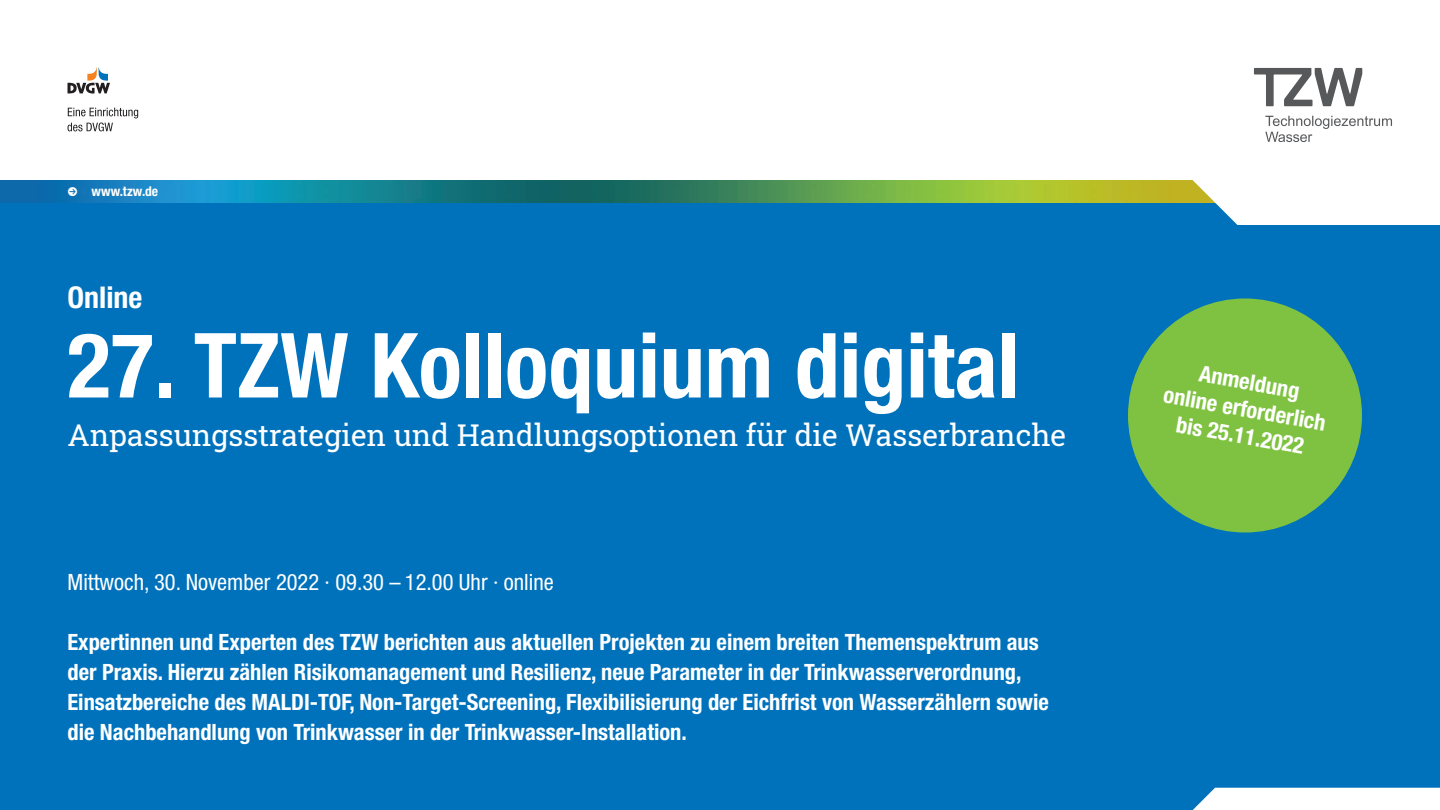
<style>
.page{position:relative;width:1440px;height:810px;background:#fff}
.page>*{position:absolute;margin:0;border:0;box-sizing:border-box;transform-origin:0 0}
.Titel_h1{font:700 condensed 90px "Helvetica Neue LT Pro";color:#fff}
.Titel_h1-2{font:30px "Roboto Slab";color:#fff}
.Titel_h1-3{font:700 condensed 30px "Helvetica Neue LT Pro";color:#fff}
.Titel_h1-4{font:700 condensed 22.5px/30px "Helvetica Neue LT Pro";color:#fff}
.Titel_h1-5{font:condensed 22.5px "Helvetica Neue LT Pro";color:#fff}
.p_Erläuterungen{font:700 condensed 13.5px "Helvetica Neue LT Pro";letter-spacing:.015em;color:#fff}
.t1{font:13.5px "Dingbats 2 Arrows 1 OT";color:#fff}
</style>
<div class="page">
<div style="left:0;top:180px;width:1440px;height:630px;background:#0072bc"></div>
<img style="left:0;top:180px;width:1170px;height:22px">
<svg style="left:1170px;top:180px;width:270px;height:45px;background:#e0ebe9"></svg>
<div style="left:1193px;top:788px;width:247px;height:22px;background:#fff"></div>
<svg style="left:67px;top:67px;width:43px;height:27px"></svg>
<svg style="left:68px;top:108px;width:70px;height:23px"></svg>
<svg style="left:1254px;top:68px;width:138px;height:74px"></svg>
<div style="left:1128px;top:298px;width:234px;height:234px;background:#7fc241;border-radius:50%"></div>
<p class="t1" style="left:68px;top:186px;width:12px">●</p>
<p class="p_Erläuterungen" style="left:91px;top:183px;width:68px">www.tzw.de</p>
<h1 class="Titel_h1-3" style="left:68px;top:279px;width:76px">Online</h1>
<h1 class="Titel_h1" style="left:68px;top:312px;width:953px">27. TZW Kolloquium digital</h1>
<h1 class="Titel_h1-2" style="left:68px;top:414px;width:1000px">Anpassungsstrategien und Handlungsoptionen für die Wasserbranche</h1>
<h1 class="Titel_h1-5" style="left:68px;top:568px;width:488px">Mittwoch, 30. November 2022 · 09.30 – 12.00 Uhr · online</h1>
<h1 class="Titel_h1-4" style="left:68px;top:627px;width:983px">Expertinnen und Experten des TZW berichten aus aktuellen Projekten zu einem breiten Themenspektrum aus der Praxis. Hierzu zählen Risikomanagement und Resilienz, neue Parameter in der Trinkwasserverordnung, Einsatzbereiche des MALDI-TOF, Non-Target-Screening, Flexibilisierung der Eichfrist von Wasserzählern sowie die Nachbehandlung von Trinkwasser in der Trinkwasser-Installation.</h1>
<h1 class="Titel_h1-4" style="left:1202px;top:358px;width:103px;rotate:10deg">Anmeldung</h1>
<h1 class="Titel_h1-4" style="left:1166px;top:380px;width:166px;rotate:10deg">online erforderlich</h1>
<h1 class="Titel_h1-4" style="left:1179px;top:409px;width:131px;rotate:10deg">bis 25.11.2022</h1>
</div>
